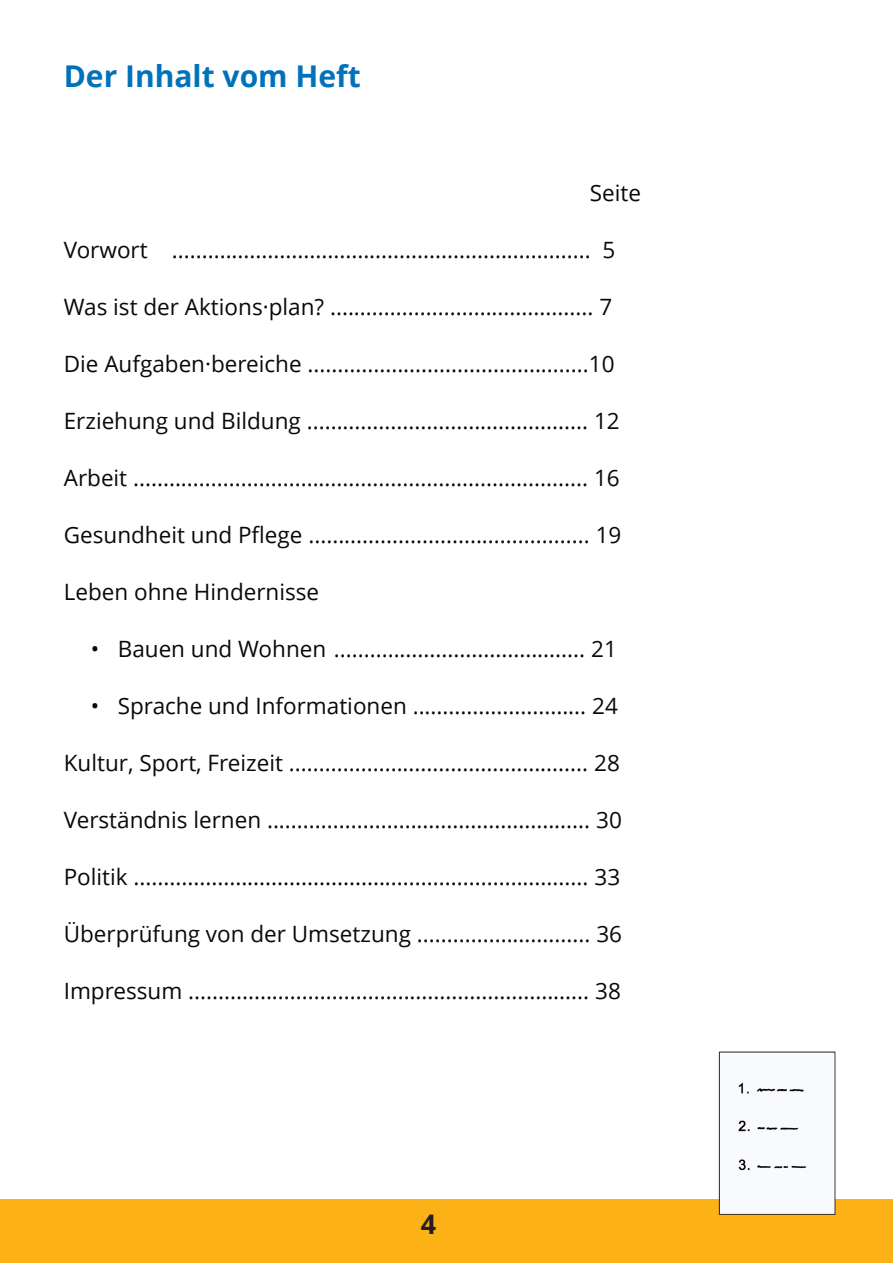
<style>
.page{position:relative;width:893px;height:1263px;background:#fff}
.page>*{position:absolute;margin:0;border:0;box-sizing:border-box;transform-origin:0 0}
.t1{font:700 30px "Open Sans";color:#0072bc}
.t2{font:700 27px "Open Sans";color:#231f20}
.t3{font:22.5px "Open Sans";color:#080a0a}
</style>
<div class="page">
<div style="left:0;top:1199px;width:893px;height:64px;background:#fcb216"></div>
<img style="left:718px;top:1051px;width:118px;height:164px">
<p class="t1" style="left:64px;top:64px;width:299px">Der Inhalt vom Heft</p>
<p class="t3" style="left:590px;top:183px;width:53px">Seite</p>
<p class="t3" style="left:64px;top:240px;width:553px">Vorwort ...................................................................... 5</p>
<p class="t3" style="left:64px;top:297px;width:550px">Was ist der Aktions·plan? ............................................ 7</p>
<p class="t3" style="left:64px;top:354px;width:552px">Die Aufgaben·bereiche ...............................................10</p>
<p class="t3" style="left:64px;top:411px;width:557px">Erziehung und Bildung ............................................... 12</p>
<p class="t3" style="left:64px;top:468px;width:557px">Arbeit ............................................................................ 16</p>
<p class="t3" style="left:64px;top:525px;width:559px">Gesundheit und Pflege ............................................... 19</p>
<p class="t3" style="left:64px;top:582px;width:257px">Leben ohne Hindernisse</p>
<p class="t3" style="left:91px;top:639px;width:528px">• Bauen und Wohnen .......................................... 21</p>
<p class="t3" style="left:91px;top:696px;width:529px">• Sprache und Informationen ............................. 24</p>
<p class="t3" style="left:64px;top:753px;width:558px">Kultur, Sport, Freizeit .................................................. 28</p>
<p class="t3" style="left:64px;top:810px;width:560px">Verständnis lernen ...................................................... 30</p>
<p class="t3" style="left:64px;top:867px;width:558px">Politik ............................................................................ 33</p>
<p class="t3" style="left:64px;top:924px;width:560px">Überprüfung von der Umsetzung ............................. 36</p>
<p class="t3" style="left:64px;top:981px;width:559px">Impressum ................................................................... 38</p>
<p class="t2" style="left:421px;top:1213px;width:17px">4</p>
</div>
